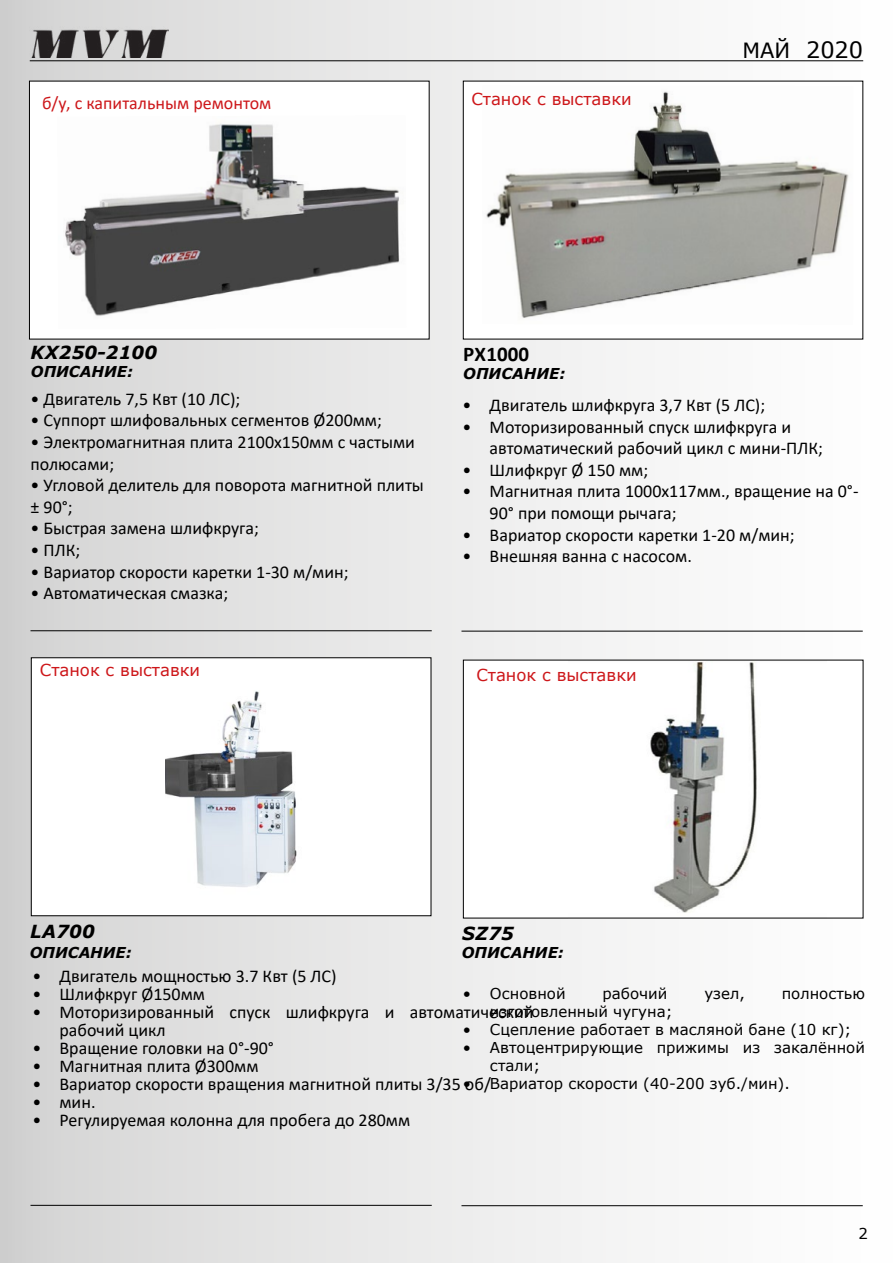
<style>
.page{position:relative;width:893px;height:1263px;background:#fff}
.page>*{position:absolute;margin:0;border:0;box-sizing:border-box;transform-origin:0 0}
.t1{font:22.5px "Verdana";color:#000}
.t2{font:700 21px "Calibri";color:#000}
.t3{font:18px/21.6px "Calibri";color:#000}
.t4{font:18px "Calibri";color:#cd171a}
.t5{font:italic 700 18px "Verdana";color:#000}
.t6{font:16.5px "Verdana";color:#cd171a}
.t7{font:15px/18px "Verdana";color:#000}
.t8{font:italic 700 15px "Verdana";color:#000}
.s1{font-size:21px}
</style>
<div class="page">
<div style="left:1px;top:1px;width:891px;height:1261px;background:linear-gradient(to right,#d4d4d4,#fff)"></div>
<hr style="left:30px;top:60px;width:833px;height:1px;background:#000">
<img style="left:30px;top:27px;width:138px;height:30px">
<hr style="left:31px;top:630px;width:401px;height:1px;background:#000">
<hr style="left:31px;top:1205px;width:401px;height:1px;background:#000">
<hr style="left:461px;top:631px;width:402px;height:1px;background:#000">
<hr style="left:461px;top:1205px;width:402px;height:1px;background:#000">
<div style="left:29px;top:81px;width:401px;height:258px;background:#fff"></div>
<div style="left:463px;top:81px;width:400px;height:258px;background:#fff"></div>
<img style="left:486px;top:91px;width:363px;height:227px">
<div style="left:463px;top:660px;width:400px;height:258px;background:#fff"></div>
<img style="left:650px;top:662px;width:107px;height:251px">
<div style="left:31px;top:657px;width:400px;height:259px;background:#fff"></div>
<img style="left:65px;top:124px;width:335px;height:192px">
<img style="left:166px;top:691px;width:131px;height:196px">
<p class="t4" style="left:42px;top:90px;width:231px">б/у, с капитальным ремонтом</p>
<p class="t6" style="left:471px;top:88px;width:162px">Станок с выставки</p>
<p class="t1" style="left:742px;top:35px;width:122px"><span class="s1">МАЙ</span> 2020</p>
<p class="t5" style="left:30px;top:340px;width:128px">KX250-2100</p>
<p class="t8" style="left:31px;top:361px;width:104px">ОПИСАНИЕ:</p>
<p class="t3" style="left:31px;top:387px;width:211px">• Двигатель 7,5 Квт (10 ЛС);</p>
<p class="t3" style="left:31px;top:409px;width:353px">• Суппорт шлифовальных сегментов Ø200мм;</p>
<p class="t3" style="left:31px;top:431px;width:386px">• Электромагнитная плита 2100x150мм с частыми полюсами;</p>
<p class="t3" style="left:31px;top:474px;width:395px">• Угловой делитель для поворота магнитной плиты ± 90°;</p>
<p class="t3" style="left:31px;top:517px;width:230px">• Быстрая замена шлифкруга;</p>
<p class="t3" style="left:31px;top:539px;width:51px">• ПЛК;</p>
<p class="t3" style="left:31px;top:560px;width:320px">• Вариатор скорости каретки 1-30 м/мин;</p>
<p class="t3" style="left:31px;top:582px;width:199px">• Автоматическая смазка;</p>
<p class="t6" style="left:40px;top:659px;width:162px">Станок с выставки</p>
<p class="t2" style="left:463px;top:339px;width:68px">PX1000</p>
<p class="t8" style="left:463px;top:363px;width:104px">ОПИСАНИЕ:</p>
<p class="t3" style="left:463px;top:394px;width:304px">• Двигатель шлифкруга 3,7 Квт (5 ЛС);</p>
<p class="t3" style="left:490px;top:415px;width:335px;text-indent:-27px">• Моторизированный спуск шлифкруга и автоматический рабочий цикл с мини-ПЛК;</p>
<p class="t3" style="left:463px;top:459px;width:187px">• Шлифкруг Ø 150 мм;</p>
<p class="t3" style="left:490px;top:480px;width:370px;text-indent:-27px">• Магнитная плита 1000x117мм., вращение на 0°-<br>90° при помощи рычага;</p>
<p class="t3" style="left:463px;top:523px;width:334px">• Вариатор скорости каретки 1-20 м/мин;</p>
<p class="t3" style="left:463px;top:545px;width:231px">• Внешняя ванна с насосом.</p>
<p class="t6" style="left:476px;top:664px;width:162px">Станок с выставки</p>
<p class="t5" style="left:30px;top:918px;width:66px">LA700</p>
<p class="t8" style="left:30px;top:942px;width:104px">ОПИСАНИЕ:</p>
<p class="t5" style="left:462px;top:921px;width:53px">SZ75</p>
<p class="t8" style="left:462px;top:941px;width:104px">ОПИСАНИЕ:</p>
<p class="t7" style="left:463px;top:984px;width:104px">• Основной</p>
<p class="t7" style="left:603px;top:984px;width:66px">рабочий</p>
<p class="t7" style="left:704px;top:984px;width:42px">узел,</p>
<p class="t7" style="left:782px;top:984px;width:85px">полностью</p>
<p class="t7" style="left:490px;top:1002px;width:184px">изготовленный чугуна;</p>
<p class="t7" style="left:463px;top:1020px;width:390px">• Сцепление работает в масляной бане (10 кг);</p>
<p class="t7" style="left:490px;top:1038px;width:376px;text-indent:-27px">• Автоцентрирующие прижимы из закалённой стали;</p>
<p class="t7" style="left:463px;top:1074px;width:328px">• Вариатор скорости (40-200 зуб./мин).</p>
<p class="t3" style="left:32px;top:965px;width:306px">• Двигатель мощностью 3.7 Квт (5 ЛС)</p>
<p class="t3" style="left:32px;top:983px;width:174px">• Шлифкруг Ø150мм</p>
<p class="t3" style="left:59px;top:1003px;width:476px;line-height:18px;text-indent:-27px">• Моторизированный спуск шлифкруга и автоматический рабочий цикл</p>
<p class="t3" style="left:32px;top:1037px;width:243px">• Вращение головки на 0°-90°</p>
<p class="t3" style="left:32px;top:1055px;width:228px">• Магнитная плита Ø300мм</p>
<p class="t3" style="left:32px;top:1073px;width:460px">• Вариатор скорости вращения магнитной плиты 3/35 об/</p>
<p class="t3" style="left:32px;top:1091px;width:65px">• мин.</p>
<p class="t3" style="left:32px;top:1109px;width:379px">• Регулируемая колонна для пробега до 280мм</p>
<p class="t7" style="left:858px;top:1224px;width:11px">2</p>
</div>
